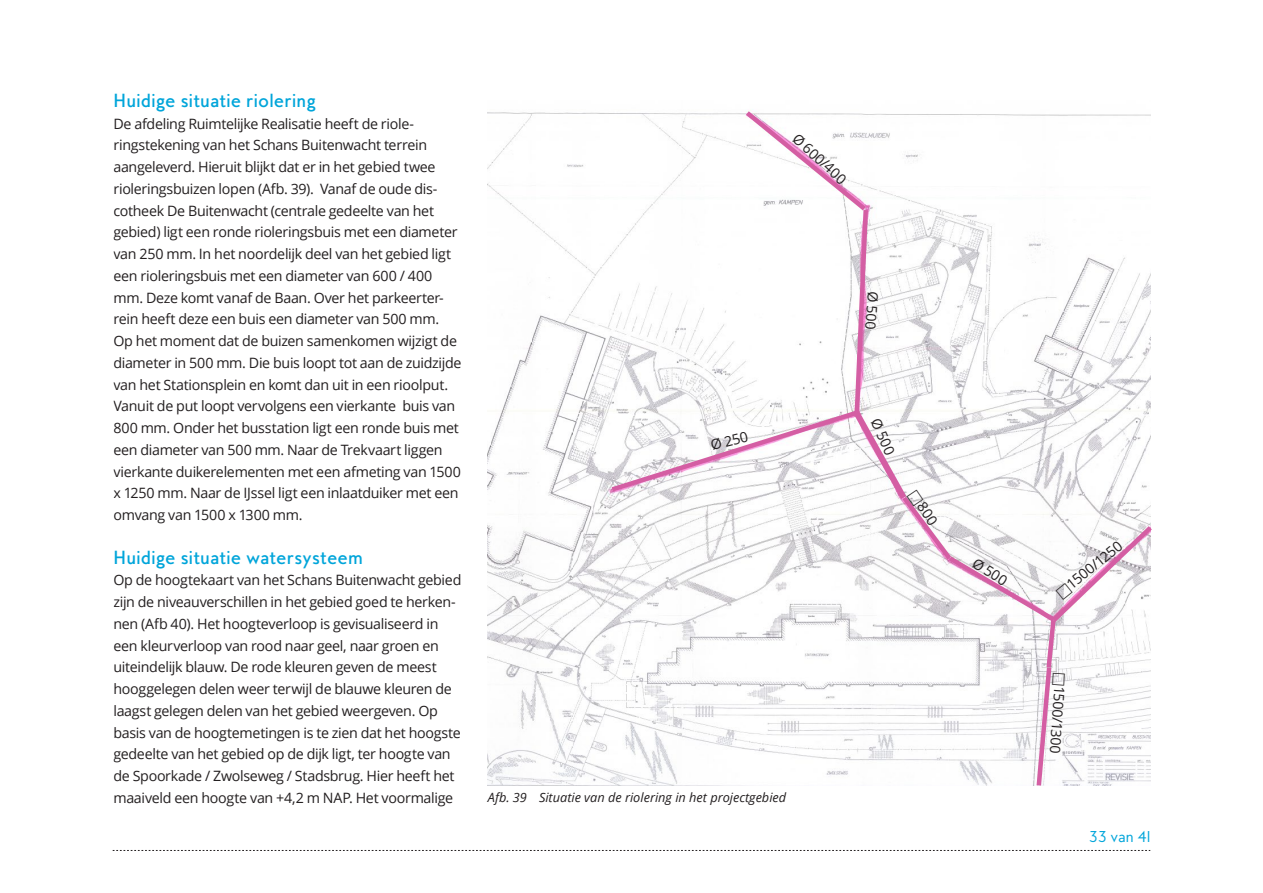
<style>
.page{position:relative;width:1263px;height:893px;background:#fff}
.page>*{position:absolute;margin:0;border:0;box-sizing:border-box;transform-origin:0 0}
.Kop_3{font:500 17.25px "MB Empire";letter-spacing:.005em;color:#00a5da}
.Broodtekst{font:14.25px/21.8px "Open Sans";letter-spacing:-.02em;color:#231f20}
.t1{font:14.25px "MB Empire";color:#00a5da}
.t2{font:italic 12.75px "Open Sans";color:#231f20}
</style>
<div class="page">
<svg style="left:113px;top:850px;width:1037px;height:1px"></svg>
<img style="left:488px;top:112px;width:119px;height:673px">
<svg style="left:607px;top:111px;width:545px;height:675px"></svg>
<p class="Kop_3" style="left:113px;top:89px;width:204px">Huidige situatie riolering</p>
<p class="Broodtekst" style="left:113px;top:112px;width:350px">De afdeling Ruimtelijke Realisatie heeft de riole&shy;ringstekening van het Schans Buitenwacht terrein aangeleverd. Hieruit blijkt dat er in het gebied twee rioleringsbuizen lopen (Afb. 39). Vanaf de oude dis&shy;cotheek De Buitenwacht (centrale gedeelte van het gebied) ligt een ronde rioleringsbuis met een diameter van 250 mm. In het noordelijk deel van het gebied ligt een rioleringsbuis met een diameter van 600 / 400 mm. Deze komt vanaf de Baan. Over het parkeerter&shy;rein heeft deze een buis een diameter van 500 mm.<br>Op het moment dat de buizen samenkomen wijzigt de diameter in 500 mm. Die buis loopt tot aan de zuidzijde van het Stationsplein en komt dan uit in een rioolput.<br>Vanuit de put loopt vervolgens een vierkante buis van 800 mm. Onder het busstation ligt een ronde buis met een diameter van 500 mm. Naar de Trekvaart liggen vierkante duikerelementen met een afmeting van 1500 x 1250 mm. Naar de IJssel ligt een inlaatduiker met een omvang van 1500 x 1300 mm.</p>
<p class="Kop_3" style="left:113px;top:546px;width:251px">Huidige situatie watersysteem</p>
<p class="Broodtekst" style="left:113px;top:569px;width:349px">Op de hoogtekaart van het Schans Buitenwacht gebied zijn de niveauverschillen in het gebied goed te herken&shy;nen (Afb 40). Het hoogteverloop is gevisualiseerd in een kleurverloop van rood naar geel, naar groen en uiteindelijk blauw. De rode kleuren geven de meest hooggelegen delen weer terwijl de blauwe kleuren de laagst gelegen delen van het gebied weergeven. Op basis van de hoogtemetingen is te zien dat het hoogste gedeelte van het gebied op de dijk ligt, ter hoogte van de Spoorkade / Zwolseweg / Stadsbrug. Hier heeft het maaiveld een hoogte van +4,2 m NAP. Het voormalige</p>
<p class="Broodtekst" style="left:708px;top:434px;width:40px;rotate:-14deg">Ø 250</p>
<p class="Broodtekst" style="left:803px;top:128px;width:69px;rotate:43deg">Ø 600/400</p>
<p class="Broodtekst" style="left:884px;top:292px;width:40px;rotate:94deg">Ø 500</p>
<p class="Broodtekst" style="left:886px;top:414px;width:40px;rotate:66deg">Ø 500</p>
<p class="t2" style="left:488px;top:788px;width:300px">Afb. 39 Situatie van de riolering in het projectgebied</p>
<p class="Broodtekst" style="left:980px;top:552px;width:40px;rotate:33deg">Ø 500</p>
<p class="Broodtekst" style="left:1062px;top:577px;width:68px;rotate:-39deg">1500/1250</p>
<p class="Broodtekst" style="left:1071px;top:687px;width:69px;rotate:94deg">1500/1300</p>
<p class="t1" style="left:1089px;top:827px;width:63px">33 van 41</p>
</div>
